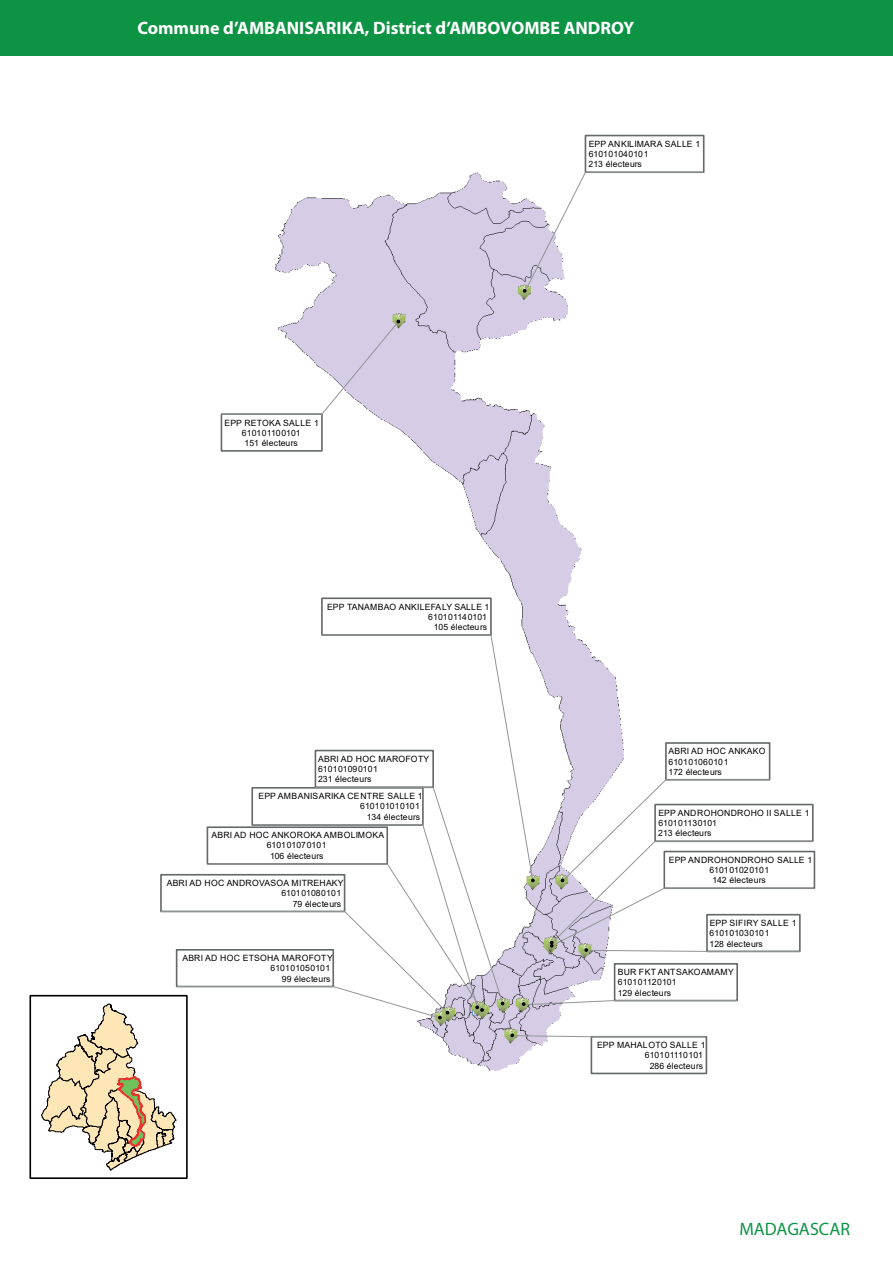
<style>
.page{position:relative;width:893px;height:1263px;background:#fff}
.page>*{position:absolute;margin:0;border:0;box-sizing:border-box;transform-origin:0 0}
.t1{font:700 18px "Myriad Pro";color:#fff}
.t2{font:18px "Myriad Pro";color:#0d9344}
.t3{font:8.7px/10.2px "Arial";letter-spacing:.02em;color:#000002}
.t4{font:8.7px/10.2px "Arial";letter-spacing:.02em;color:#000001}
</style>
<div class="page">
<div style="left:0;top:0;width:893px;height:56px;background:#0d9344"></div>
<img style="left:30px;top:134px;width:786px;height:1037px">
<div style="left:585px;top:135px;width:119px;height:38px;background:#fff;border:2px solid #646869"></div>
<svg style="left:523px;top:172px;width:181px;height:121px"></svg>
<div style="left:221px;top:413px;width:102px;height:39px;background:#fff;border:2px solid #646869"></div>
<svg style="left:221px;top:320px;width:179px;height:95px"></svg>
<div style="left:321px;top:597px;width:171px;height:39px;background:#fff;border:2px solid #646869"></div>
<svg style="left:321px;top:634px;width:213px;height:249px"></svg>
<div style="left:665px;top:742px;width:105px;height:38px;background:#fff;border:2px solid #646869"></div>
<svg style="left:550px;top:779px;width:265px;height:173px"></svg>
<div style="left:315px;top:750px;width:119px;height:38px;background:#fff;border:2px solid #646869"></div>
<div style="left:614px;top:963px;width:124px;height:38px;background:#fff;border:2px solid #646869"></div>
<svg style="left:522px;top:1000px;width:216px;height:5px"></svg>
<div style="left:591px;top:1036px;width:116px;height:38px;background:#fff;border:2px solid #646869"></div>
<svg style="left:510px;top:1034px;width:197px;height:3px"></svg>
<svg style="left:41px;top:787px;width:463px;height:383px"></svg>
<div style="left:29px;top:995px;width:159px;height:184px;border:2px solid #000001"></div>
<h1 class="t1" style="left:137px;top:16px;width:498px">Commune d’AMBANISARIKA, District d’AMBOVOMBE ANDROY</h1>
<p class="t3" style="left:224px;top:417px;width:96px;text-align:center">EPP RETOKA SALLE 1<br>610101100101<br>151 électeurs</p>
<p class="t3" style="left:327px;top:601px;width:164px;text-align:right">EPP TANAMBAO ANKILEFALY SALLE 1<br>610101140101<br>105 électeurs</p>
<p class="t4" style="left:318px;top:754px;width:113px">ABRI AD HOC MAROFOTY<br>610101090101</p>
<p class="t3" style="left:318px;top:774px;width:55px">231 électeurs</p>
<p class="t3" style="left:258px;top:791px;width:166px;text-align:right">EPP AMBANISARIKA CENTRE SALLE 1<br>610101010101<br>134 électeurs</p>
<p class="t3" style="left:212px;top:830px;width:174px;text-align:center">ABRI AD HOC ANKOROKA AMBOLIMOKA<br>610101070101<br>106 électeurs</p>
<p class="t3" style="left:167px;top:878px;width:178px;text-align:right">ABRI AD HOC ANDROVASOA MITREHAKY<br>610101080101<br>79 électeurs</p>
<p class="t3" style="left:182px;top:953px;width:152px;text-align:right">ABRI AD HOC ETSOHA MAROFOTY<br>610101050101<br>99 électeurs</p>
<p class="t3" style="left:589px;top:139px;width:113px">EPP ANKILIMARA SALLE 1<br>610101040101<br>213 électeurs</p>
<p class="t3" style="left:669px;top:746px;width:98px">ABRI AD HOC ANKAKO<br>610101060101<br>172 électeurs</p>
<p class="t3" style="left:658px;top:808px;width:153px">EPP ANDROHONDROHO II SALLE 1<br>610101130101<br>213 électeurs</p>
<p class="t3" style="left:669px;top:855px;width:145px;text-align:center">EPP ANDROHONDROHO SALLE 1<br>610101020101<br>142 électeurs</p>
<p class="t3" style="left:710px;top:918px;width:88px">EPP SIFIRY SALLE 1<br>610101030101<br>128 électeurs</p>
<p class="t3" style="left:618px;top:967px;width:117px">BUR FKT ANTSAKOAMAMY<br>610101120101<br>129 électeurs</p>
<p class="t3" style="left:597px;top:1040px;width:110px;text-align:right">EPP MAHALOTO SALLE 1<br>610101110101<br>286 électeurs</p>
<h1 class="t2" style="left:739px;top:1218px;width:112px">MADAGASCAR</h1>
</div>
